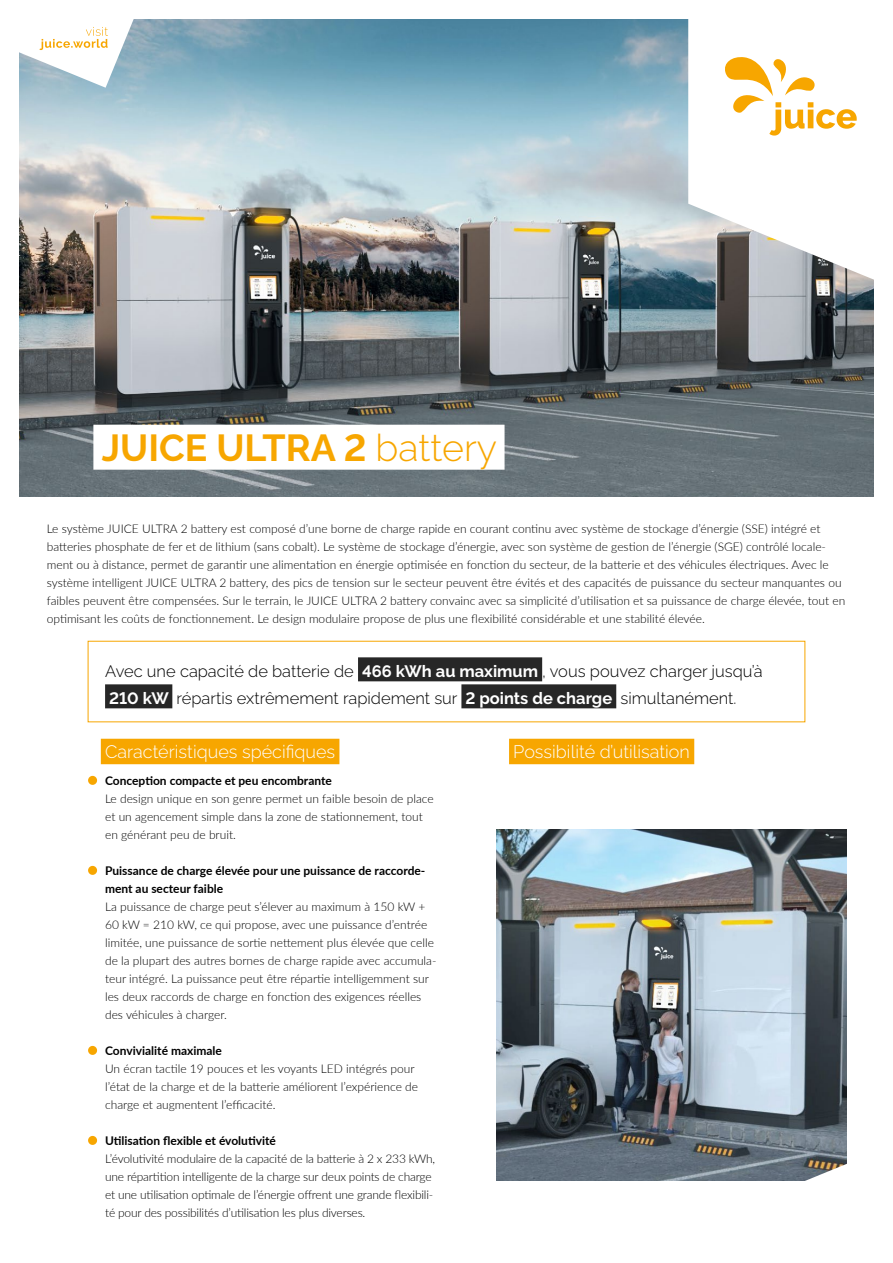
<style>
.page{position:relative;width:893px;height:1263px;background:#fff}
.page>*{position:absolute;margin:0;border:0;box-sizing:border-box;transform-origin:0 0}
.t1{font:700 37.5px "Raleway";color:#f7a600}
.t2{font:300 18px "Raleway";color:#fff}
.t3{font:300 16.5px/27px "Raleway";color:#000}
.t4{font:300 12px/18px "Lato";color:#000}
.t5{font:700 12px/18px "Lato";color:#000}
.s1{font-weight:300}
.s2{font-weight:700;color:#fff}
</style>
<div class="page">
<img style="left:19px;top:19px;width:855px;height:478px">
<svg style="left:19px;top:19px;width:122px;height:69px"></svg>
<svg style="left:688px;top:19px;width:186px;height:268px"></svg>
<svg style="left:723px;top:56px;width:134px;height:80px"></svg>
<div style="left:93px;top:425px;width:412px;height:45px;background:#fff"></div>
<img style="left:496px;top:830px;width:350px;height:351px">
<svg style="left:803px;top:1162px;width:44px;height:19px"></svg>
<div style="left:358px;top:657px;width:184px;height:24px;background:#272727"></div>
<div style="left:105px;top:684px;width:67px;height:24px;background:#272727"></div>
<div style="left:461px;top:684px;width:155px;height:24px;background:#272727"></div>
<div style="left:101px;top:739px;width:238px;height:25px;background:#f7a600"></div>
<div style="left:509px;top:739px;width:185px;height:25px;background:#f7a600"></div>
<div style="left:88px;top:776px;width:9px;height:9px;background:#f7a600;border-radius:50%"></div>
<div style="left:88px;top:866px;width:9px;height:9px;background:#f7a600;border-radius:50%"></div>
<div style="left:88px;top:1046px;width:9px;height:9px;background:#f7a600;border-radius:50%"></div>
<div style="left:88px;top:1136px;width:9px;height:9px;background:#f7a600;border-radius:50%"></div>
<h1 class="t1" style="left:102px;top:418px;width:397px">JUICE ULTRA 2 <span class="s1">battery</span></h1>
<p class="t4" style="left:47px;top:519px;width:800px">Le système JUICE ULTRA 2 battery est composé d’une borne de charge rapide en courant continu avec système de stockage d’énergie (SSE) intégré et batteries phosphate de fer et de lithium (sans cobalt). Le système de stockage d’énergie, avec son système de gestion de l’énergie (SGE) contrôlé locale&shy;ment ou à distance, permet de garantir une alimentation en énergie optimisée en fonction du secteur, de la batterie et des véhicules électriques. Avec le système intelligent JUICE ULTRA 2 battery, des pics de tension sur le secteur peuvent être évités et des capacités de puissance du secteur manquantes ou faibles peuvent être compensées. Sur le terrain, le JUICE ULTRA 2 battery convainc avec sa simplicité d’utilisation et sa puissance de charge élevée, tout en optimisant les coûts de fonctionnement. Le design modulaire propose de plus une flexibilité considérable et une stabilité élevée.</p>
<h3 class="t3" style="left:105px;top:656px;width:659px">Avec une capacité de batterie de <span class="s2">466 kWh au maximum</span> , vous pouvez charger jusqu’à<br><span class="s2">210 kW</span> répartis extrêmement rapidement sur <span class="s2">2 points de charge</span> simultanément.</h3>
<h2 class="t2" style="left:105px;top:737px;width:232px">Caractéristiques spécifiques</h2>
<h2 class="t2" style="left:513px;top:737px;width:178px">Possibilité d’utilisation</h2>
<p class="t5" style="left:105px;top:771px;width:228px">Conception compacte et peu encombrante</p>
<p class="t4" style="left:105px;top:789px;width:330px">Le design unique en son genre permet un faible besoin de place et un agencement simple dans la zone de stationnement, tout en générant peu de bruit.</p>
<p class="t5" style="left:105px;top:861px;width:322px">Puissance de charge élevée pour une puissance de raccorde&shy;ment au secteur faible</p>
<p class="t4" style="left:105px;top:897px;width:333px">La puissance de charge peut s’élever au maximum à 150 kW + 60 kW = 210 kW, ce qui propose, avec une puissance d’entrée limitée, une puissance de sortie nettement plus élevée que celle de la plupart des autres bornes de charge rapide avec accumula&shy;teur intégré. La puissance peut être répartie intelligemment sur les deux raccords de charge en fonction des exigences réelles des véhicules à charger.</p>
<p class="t5" style="left:105px;top:1041px;width:118px">Convivialité maximale</p>
<p class="t4" style="left:105px;top:1059px;width:314px">Un écran tactile 19 pouces et les voyants LED intégrés pour l’état de la charge et de la batterie améliorent l’expérience de charge et augmentent l’efficacité.</p>
<p class="t5" style="left:105px;top:1131px;width:172px">Utilisation flexible et évolutivité</p>
<p class="t4" style="left:105px;top:1149px;width:332px">L’évolutivité modulaire de la capacité de la batterie à 2 x 233 kWh, une répartition intelligente de la charge sur deux points de charge et une utilisation optimale de l’énergie offrent une grande flexibili&shy;té pour des possibilités d’utilisation les plus diverses.</p>
</div>
